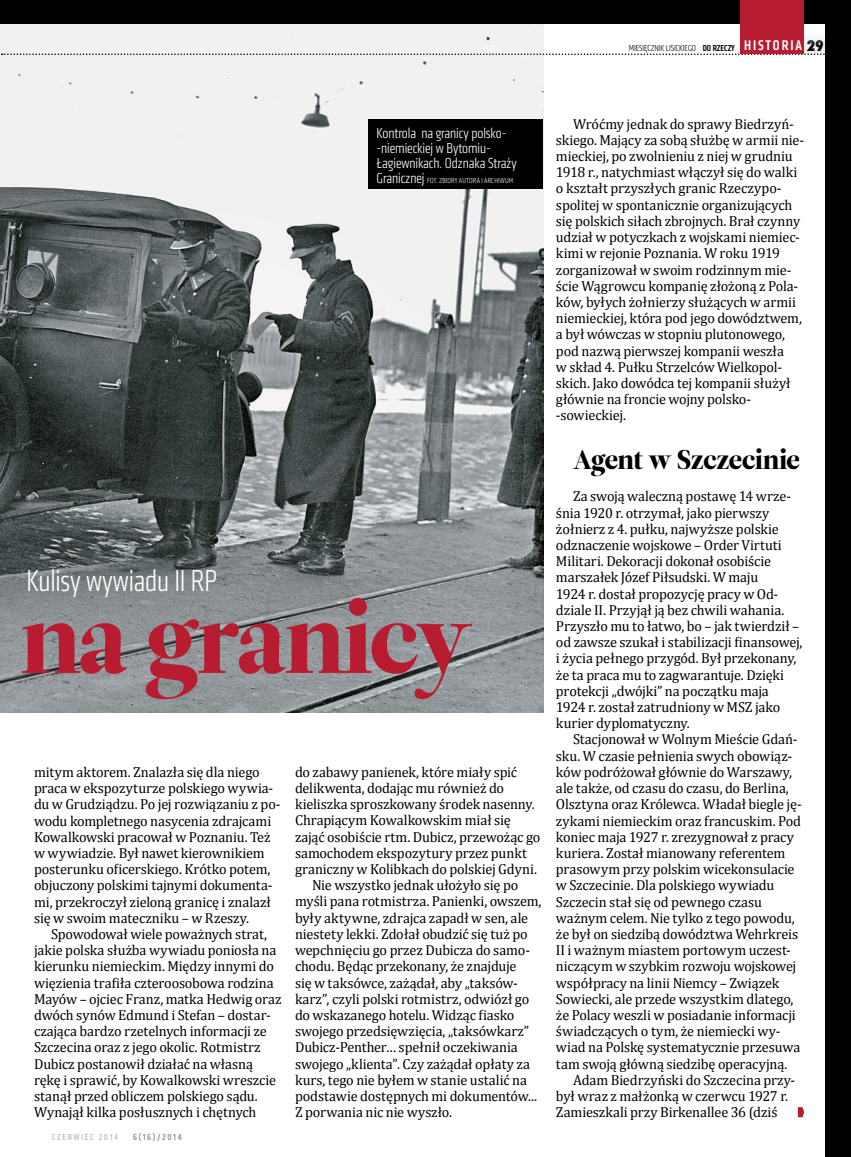
<style>
.page{position:relative;width:851px;height:1157px;background:#fff}
.page>*{position:absolute;margin:0;border:0;box-sizing:border-box;transform-origin:0 0}
.t1{font:97.5px "Leitura Display";letter-spacing:-.02em;color:#b81c31}
.t2{font:300 condensed 31.5px "Klavika";letter-spacing:-.005em;color:#fff;scale:.95 1}
.t3{font:27px "Leitura Display";letter-spacing:-.015em;color:#000}
.t4{font:300 condensed 15px/15px "Klavika";letter-spacing:-.005em;color:#fff}
.t5{font:14.55px/16.2px "Cambria";letter-spacing:-.01em;color:#000}
.t6{font:300 condensed 9px "Klavika";letter-spacing:-.005em;color:#000}
.t7{font:500 condensed 9px "Klavika";letter-spacing:.18em;color:#c0c2c4}
.t8{font:500 condensed 9px "Klavika";letter-spacing:.18em;color:#8f9194}
.t9{font:300 condensed 7.5px "Klavika";letter-spacing:.025em;color:#fff}
.s1{font-weight:500}
.s2{font-weight:500;font-size:14.55px;color:#fff}
.s3{font-family:"Futura";font-weight:800;font-size:14.55px}
.s4{font-size:15px}
</style>
<div class="page">
<svg style="left:797px;top:1107px;width:7px;height:10px"></svg>
<img style="left:0;top:23px;width:543px;height:689px">
<div style="left:368px;top:120px;width:174px;height:69px;background:#000"></div>
<div style="left:804px;top:34px;width:46px;height:20px;background:#efeff0"></div>
<svg style="left:2px;top:53px;width:849px;height:2px"></svg>
<div style="left:0;top:0;width:850px;height:23px;background:#000"></div>
<div style="left:825px;top:0;width:25px;height:1157px;background:#000"></div>
<div style="left:740px;top:0;width:64px;height:53px;background:#b81c31"></div>
<p class="t6" style="left:628px;top:43px;width:196px">MIESIĘCZNIK LISICKIEGO <span class="s1">DO RZECZY</span> <span class="s2">HISTORIA</span> <span class="s3">29</span></p>
<p class="t4" style="left:376px;top:125px;width:142px">Kontrola na granicy polsko--niemieckiej w Bytomiu-<br>Łagiewnikach. Odznaka Straży</p>
<p class="t9" style="left:376px;top:176px;width:138px"><span class="s4">Granicznej</span> FOT. ZBIORY AUTORA I ARCHIWUM</p>
<h2 class="t2" style="left:26px;top:564px;width:202px">Kulisy wywiadu II RP</h2>
<h1 class="t1" style="left:20px;top:573px;width:453px">na granicy</h1>
<p class="t5" style="left:34px;top:763px;width:248px">mitym aktorem. Znalazła się dla niego praca w ekspozyturze polskiego wywia&shy;du w Grudziądzu. Po jej rozwiązaniu z po&shy;wodu kompletnego nasycenia zdrajcami Kowalkowski pracował w Poznaniu. Też w wywiadzie. Był nawet kierownikiem posterunku oficerskiego. Krótko potem, objuczony polskimi tajnymi dokumenta&shy;mi, przekroczył zieloną granicę i znalazł się w swoim mateczniku – w Rzeszy.</p>
<p class="t5" style="left:34px;top:925px;width:249px;text-indent:17px">Spowodował wiele poważnych strat, jakie polska służba wywiadu poniosła na kierunku niemieckim. Między innymi do więzienia trafiła czteroosobowa rodzina Mayów – ojciec Franz, matka Hedwig oraz dwóch synów Edmund i Stefan – dostar&shy;czająca bardzo rzetelnych informacji ze Szczecina oraz z jego okolic. Rotmistrz Dubicz postanowił działać na własną rękę i sprawić, by Kowalkowski wreszcie stanął przed obliczem polskiego sądu.<br>Wynajął kilka posłusznych i chętnych</p>
<p class="t7" style="left:52px;top:1131px;width:68px">CZERWIEC 2014</p>
<p class="t8" style="left:133px;top:1131px;width:50px">6(16)/2014</p>
<p class="t5" style="left:295px;top:763px;width:224px">do zabawy panienek, które miały spić</p>
<p class="t5" style="left:295px;top:780px;width:211px">delikwenta, dodając mu również do</p>
<p class="t5" style="left:295px;top:796px;width:241px">kieliszka sproszkowany środek nasenny.</p>
<p class="t5" style="left:295px;top:812px;width:217px">Chrapiącym Kowalkowskim miał się</p>
<p class="t5" style="left:295px;top:828px;width:247px">zająć osobiście rtm. Dubicz, przewożąc go</p>
<p class="t5" style="left:295px;top:844px;width:233px">samochodem ekspozytury przez punkt</p>
<p class="t5" style="left:295px;top:861px;width:243px">graniczny w Kolibkach do polskiej Gdyni.</p>
<p class="t5" style="left:312px;top:877px;width:208px">Nie wszystko jednak ułożyło się po</p>
<p class="t5" style="left:295px;top:893px;width:248px">myśli pana rotmistrza. Panienki, owszem,</p>
<p class="t5" style="left:295px;top:909px;width:234px">były aktywne, zdrajca zapadł w sen, ale</p>
<p class="t5" style="left:295px;top:925px;width:234px">niestety lekki. Zdołał obudzić się tuż po</p>
<p class="t5" style="left:295px;top:942px;width:236px">wepchnięciu go przez Dubicza do samo-</p>
<p class="t5" style="left:295px;top:958px;width:223px">chodu. Będąc przekonany, że znajduje</p>
<p class="t5" style="left:295px;top:974px;width:224px">się w taksówce, zażądał, aby „taksów-</p>
<p class="t5" style="left:295px;top:990px;width:236px">karz”, czyli polski rotmistrz, odwiózł go</p>
<p class="t5" style="left:295px;top:1006px;width:221px">do wskazanego hotelu. Widząc fiasko</p>
<p class="t5" style="left:295px;top:1023px;width:236px">swojego przedsięwzięcia, „taksówkarz”</p>
<p class="t5" style="left:295px;top:1039px;width:224px">Dubicz-Penther… spełnił oczekiwania</p>
<p class="t5" style="left:295px;top:1055px;width:236px">swojego „klienta”. Czy zażądał opłaty za</p>
<p class="t5" style="left:295px;top:1071px;width:233px">kurs, tego nie byłem w stanie ustalić na</p>
<p class="t5" style="left:295px;top:1087px;width:243px">podstawie dostępnych mi dokumentów...</p>
<p class="t5" style="left:295px;top:1104px;width:159px">Z porwania nic nie wyszło.</p>
<p class="t5" style="left:556px;top:115px;width:250px;text-indent:17px">Wróćmy jednak do sprawy Biedrzyń&shy;skiego. Mający za sobą służbę w armii nie&shy;mieckiej, po zwolnieniu z niej w grudniu 1918 r., natychmiast włączył się do walki o kształt przyszłych granic Rzeczypo&shy;spolitej w spontanicznie organizujących się polskich siłach zbrojnych. Brał czynny udział w potyczkach z wojskami niemiec&shy;kimi w rejonie Poznania. W roku 1919 zorganizował w swoim rodzinnym mie&shy;ście Wągrowcu kompanię złożoną z Pola&shy;ków, byłych żołnierzy służących w armii niemieckiej, która pod jego dowództwem, a był wówczas w stopniu plutonowego, pod nazwą pierwszej kompanii weszła<br>w skład 4. Pułku Strzelców Wielkopol&shy;skich. Jako dowódca tej kompanii służył głównie na froncie wojny polsko--sowieckiej.</p>
<h3 class="t3" style="left:573px;top:441px;width:228px">Agent w Szczecinie</h3>
<p class="t5" style="left:556px;top:488px;width:248px;text-indent:17px">Za swoją waleczną postawę 14 wrze&shy;śnia 1920 r. otrzymał, jako pierwszy żołnierz z 4. pułku, najwyższe polskie odznaczenie wojskowe – Order Virtuti Militari. Dekoracji dokonał osobiście marszałek Józef Piłsudski. W maju<br>1924 r. dostał propozycję pracy w Od&shy;dziale II. Przyjął ją bez chwili wahania.<br>Przyszło mu to łatwo, bo – jak twierdził – od zawsze szukał i stabilizacji finansowej, i życia pełnego przygód. Był przekonany, że ta praca mu to zagwarantuje. Dzięki protekcji „dwójki” na początku maja<br>1924 r. został zatrudniony w MSZ jako kurier dyplomatyczny.</p>
<p class="t5" style="left:573px;top:731px;width:226px">Stacjonował w Wolnym Mieście Gdań-</p>
<p class="t5" style="left:556px;top:747px;width:238px">sku. W czasie pełnienia swych obowiąz-</p>
<p class="t5" style="left:556px;top:763px;width:237px">ków podróżował głównie do Warszawy,</p>
<p class="t5" style="left:556px;top:780px;width:234px">ale także, od czasu do czasu, do Berlina,</p>
<p class="t5" style="left:556px;top:796px;width:247px">Olsztyna oraz Królewca. Władał biegle ję-</p>
<p class="t5" style="left:556px;top:812px;width:246px">zykami niemieckim oraz francuskim. Pod</p>
<p class="t5" style="left:556px;top:828px;width:239px">koniec maja 1927 r. zrezygnował z pracy</p>
<p class="t5" style="left:556px;top:844px;width:231px">kuriera. Został mianowany referentem</p>
<p class="t5" style="left:556px;top:861px;width:240px">prasowym przy polskim wicekonsulacie</p>
<p class="t5" style="left:556px;top:877px;width:220px">w Szczecinie. Dla polskiego wywiadu</p>
<p class="t5" style="left:556px;top:893px;width:207px">Szczecin stał się od pewnego czasu</p>
<p class="t5" style="left:556px;top:909px;width:240px">ważnym celem. Nie tylko z tego powodu,</p>
<p class="t5" style="left:556px;top:925px;width:244px">że był on siedzibą dowództwa Wehrkreis</p>
<p class="t5" style="left:556px;top:942px;width:236px">II i ważnym miastem portowym uczest-</p>
<p class="t5" style="left:556px;top:958px;width:242px">niczącym w szybkim rozwoju wojskowej</p>
<p class="t5" style="left:556px;top:974px;width:225px">współpracy na linii Niemcy – Związek</p>
<p class="t5" style="left:556px;top:990px;width:239px">Sowiecki, ale przede wszystkim dlatego,</p>
<p class="t5" style="left:556px;top:1006px;width:241px">że Polacy weszli w posiadanie informacji</p>
<p class="t5" style="left:556px;top:1023px;width:226px">świadczących o tym, że niemiecki wy-</p>
<p class="t5" style="left:556px;top:1039px;width:246px">wiad na Polskę systematycznie przesuwa</p>
<p class="t5" style="left:556px;top:1055px;width:233px">tam swoją główną siedzibę operacyjną.</p>
<p class="t5" style="left:573px;top:1071px;width:224px">Adam Biedrzyński do Szczecina przy-</p>
<p class="t5" style="left:556px;top:1087px;width:234px">był wraz z małżonką w czerwcu 1927 r.</p>
<p class="t5" style="left:556px;top:1104px;width:223px">Zamieszkali przy Birkenallee 36 (dziś</p>
</div>
